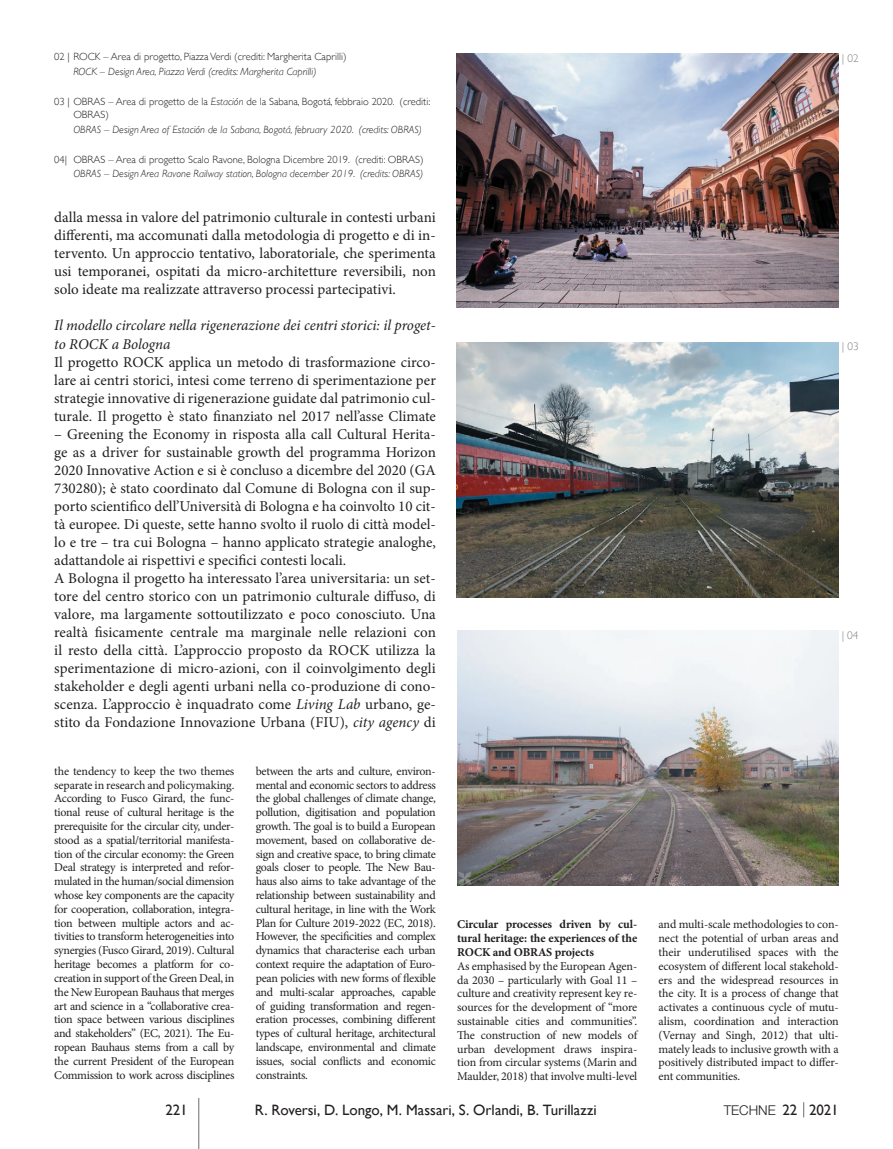
<style>
.page{position:relative;width:893px;height:1149px;background:#fff}
.page>*{position:absolute;margin:0;border:0;box-sizing:border-box;transform-origin:0 0}
.t1{font:15px/18px "Minion Pro";color:#231f20;text-align:justify}
.t2{font:italic 15px/18px "Minion Pro";letter-spacing:-.005em;color:#231f20}
.t3{font:15px "Gill Sans";color:#231f20}
.t4{font:300 13.5px "Helvetica Neue LT Std";color:#231f20}
.t5{font:12px/13.8px "Minion Pro";letter-spacing:-.02em;color:#231f20;text-align:justify}
.t6{font:700 12px/13.8px "Minion Pro";letter-spacing:-.01em;color:#231f20;text-align:justify}
.t7{font:300 11.25px "Gill Sans";color:#808285}
.t8{font:300 10.5px/12.8px "Gill Sans";color:#231f20}
.t9{font:italic 300 10.5px "Gill Sans";color:#231f20}
.s1{font-style:italic}
.s2{font-family:"Gill Sans";font-weight:400;font-size:15px}
</style>
<div class="page">
<svg style="left:803px;top:1102px;width:1px;height:14px"></svg>
<hr style="left:198px;top:1097px;width:1px;height:51px;background:#6c6d70">
<img style="left:457px;top:53px;width:381px;height:254px">
<img style="left:457px;top:342px;width:381px;height:255px">
<img style="left:457px;top:630px;width:382px;height:255px">
<p class="t8" style="left:54px;top:50px;width:294px">02 | ROCK – Area di progetto, Piazza Verdi (crediti: Margherita Caprilli)</p>
<p class="t9" style="left:73px;top:66px;width:245px">ROCK – Design Area, Piazza Verdi (credits: Margherita Caprilli)</p>
<p class="t8" style="left:73px;top:95px;width:358px;text-indent:-19px">03 | OBRAS – Area di progetto de la <span class="s1">Estación</span> de la Sabana, Bogotá, febbraio 2020. (crediti:<br>OBRAS)</p>
<p class="t9" style="left:73px;top:123px;width:350px">OBRAS – Design Area of Estación de la Sabana, Bogotá, february 2020. (credits: OBRAS)</p>
<p class="t8" style="left:54px;top:152px;width:371px">04| OBRAS – Area di progetto Scalo Ravone, Bologna Dicembre 2019. (crediti: OBRAS)</p>
<p class="t9" style="left:73px;top:168px;width:352px">OBRAS – Design Area Ravone Railway station, Bologna december 2019. (credits: OBRAS)</p>
<p class="t1" style="left:54px;top:208px;width:383px">dalla messa in valore del patrimonio culturale in contesti urbani differenti, ma accomunati dalla metodologia di progetto e di in&shy;tervento. Un approccio tentativo, laboratoriale, che sperimenta usi temporanei, ospitati da micro-architetture reversibili, non solo ideate ma realizzate attraverso processi partecipativi.</p>
<p class="t2" style="left:54px;top:316px;width:383px">Il modello circolare nella rigenerazione dei centri storici: il proget&shy;to ROCK a Bologna</p>
<p class="t1" style="left:54px;top:352px;width:383px">Il progetto ROCK applica un metodo di trasformazione circo&shy;lare ai centri storici, intesi come terreno di sperimentazione per strategie innovative di rigenerazione guidate dal patrimonio cul&shy;turale. Il progetto è stato finanziato nel 2017 nell’asse Climate</p>
<p class="t1" style="left:54px;top:424px;width:383px;text-align:left">– Greening the Economy in risposta alla call Cultural Herita&shy;ge as a driver for sustainable growth del programma Horizon 2020 Innovative Action e si è concluso a dicembre del 2020 (GA 730280); è stato coordinato dal Comune di Bologna con il sup&shy;porto scientifico dell’Università di Bologna e ha coinvolto 10 cit&shy;tà europee. Di queste, sette hanno svolto il ruolo di città model&shy;lo e tre – tra cui Bologna – hanno applicato strategie analoghe, adattandole ai rispettivi e specifici contesti locali.<br>A Bologna il progetto ha interessato l’area universitaria: un set&shy;tore del centro storico con un patrimonio culturale diffuso, di valore, ma largamente sottoutilizzato e poco conosciuto. Una realtà fisicamente centrale ma marginale nelle relazioni con il resto della città. L’approccio proposto da ROCK utilizza la sperimentazione di micro-azioni, con il coinvolgimento degli stakeholder e degli agenti urbani nella co-produzione di cono&shy;scenza. L’approccio è inquadrato come <span class="s1">Living Lab</span> urbano, ge&shy;stito da Fondazione Innovazione Urbana (FIU), <span class="s1">city agency</span> di</p>
<p class="t5" style="left:54px;top:763px;width:182px">the tendency to keep the two themes separate in research and policymaking.<br>According to Fusco Girard, the func&shy;tional reuse of cultural heritage is the prerequisite for the circular city, under&shy;stood as a spatial/territorial manifesta&shy;tion of the circular economy: the Green Deal strategy is interpreted and refor&shy;mulated in the human/social dimension whose key components are the capacity for cooperation, collaboration, integra&shy;tion between multiple actors and ac&shy;tivities to transform heterogeneities into synergies (Fusco Girard, 2019). Cultural heritage becomes a platform for co&shy;creation in support of the Green Deal, in the New European Bauhaus that merges art and science in a “collaborative crea&shy;tion space between various disciplines and stakeholders” (EC, 2021). The Eu&shy;ropean Bauhaus stems from a call by the current President of the European Commission to work across disciplines</p>
<p class="t5" style="left:256px;top:763px;width:182px">between the arts and culture, environ&shy;mental and economic sectors to address the global challenges of climate change, pollution, digitisation and population growth. The goal is to build a European movement, based on collaborative de&shy;sign and creative space, to bring climate goals closer to people. The New Bau&shy;haus also aims to take advantage of the relationship between sustainability and cultural heritage, in line with the Work Plan for Culture 2019-2022 (EC, 2018).<br>However, the specificities and complex dynamics that characterise each urban context require the adaptation of Euro&shy;pean policies with new forms of flexible and multi-scalar approaches, capable of guiding transformation and regen&shy;eration processes, combining different types of cultural heritage, architectural landscape, environmental and climate issues, social conflicts and economic constraints.</p>
<p class="t7" style="left:842px;top:49px;width:18px">| 02</p>
<p class="t7" style="left:842px;top:337px;width:18px">| 03</p>
<p class="t7" style="left:842px;top:626px;width:18px">| 04</p>
<p class="t6" style="left:457px;top:917px;width:182px">Circular processes driven by cul&shy;tural heritage: the experiences of the ROCK and OBRAS projects</p>
<p class="t5" style="left:457px;top:958px;width:182px">As emphasised by the European Agen&shy;da 2030 – particularly with Goal 11 – culture and creativity represent key re&shy;sources for the development of “more sustainable cities and communities”.<br>The construction of new models of urban development draws inspira&shy;tion from circular systems (Marin and Maulder, 2018) that involve multi-level</p>
<p class="t5" style="left:659px;top:917px;width:182px">and multi-scale methodologies to con&shy;nect the potential of urban areas and their underutilised spaces with the ecosystem of different local stakehold&shy;ers and the widespread resources in the city. It is a process of change that activates a continuous cycle of mutu&shy;alism, coordination and interaction (Vernay and Singh, 2012) that ulti&shy;mately leads to inclusive growth with a positively distributed impact to differ&shy;ent communities.</p>
<p class="t3" style="left:166px;top:1100px;width:24px">221</p>
<p class="t3" style="left:255px;top:1100px;width:343px">R. Roversi, D. Longo, M. Massari, S. Orlandi, B. Turillazzi</p>
<p class="t4" style="left:724px;top:1101px;width:117px">TECHNE <span class="s2">22 2021</span></p>
</div>
